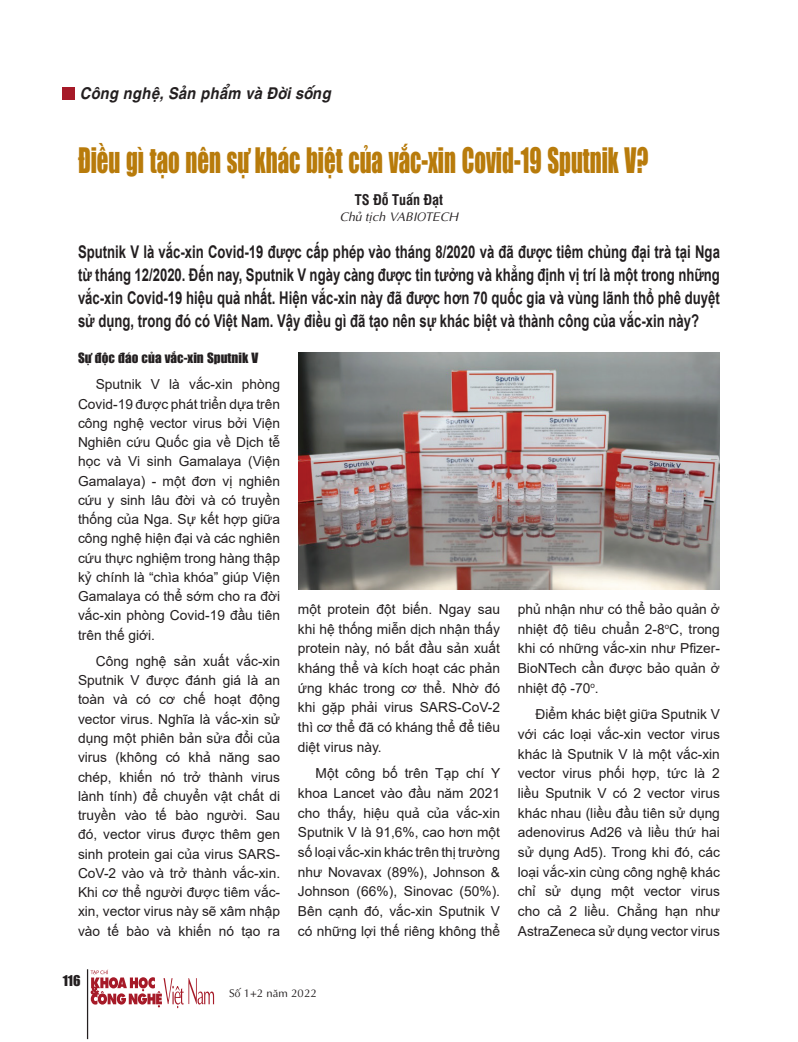
<style>
.page{position:relative;width:798px;height:1042px;background:#fff}
.page>*{position:absolute;margin:0;border:0;box-sizing:border-box;transform-origin:0 0}
.t1{font:32.5px "UTM Impact";color:#b87b0b;scale:.7 1}
.t2{font:700 17.5px/22.8px "Arial";color:#231f20;text-align:justify;scale:.75 1}
.t3{font:italic 700 16.25px "UTM Helve";color:#231f20;scale:.9 1}
.t4{font:700 14.38px "UTM Swiss Condensed";color:#231f20}
.t5{font:13.75px/19.6px "Arial";color:#231f20;text-align:justify}
.t6{font:13.75px "UTM Impact";color:#231f20}
.t7{font:13.12px "UTM Impact";color:#231f20}
.t8{font:italic 12.5px "UTM Aptima";color:#231f20}
.t9{font:11.25px "UTM Aptima";color:#231f20}
</style>
<div class="page">
<hr style="left:87px;top:969px;width:1px;height:70px;background:#231f20">
<svg style="left:91px;top:969px;width:123px;height:39px"></svg>
<div style="left:62px;top:88px;width:12px;height:12px;background:#a61a28"></div>
<img style="left:299px;top:353px;width:420px;height:237px">
<p class="t3" style="left:80px;top:80px;width:281px">Công nghệ, Sản phẩm và đời sống</p>
<h1 class="t1" style="left:78px;top:136px;width:816px">Điều gì tạo nên sự khác biệt của vắc-xin Covid-19 Sputnik V?</h1>
<p class="t4" style="left:355px;top:189px;width:90px">TS Đỗ Tuấn Đạt</p>
<p class="t8" style="left:339px;top:208px;width:120px">Chủ tịch VABIOTECH</p>
<p class="t2" style="left:78px;top:241px;width:857px">Sputnik V là vắc-xin Covid-19 được cấp phép vào tháng 8/2020 và đã được tiêm chủng đại trà tại Nga từ tháng 12/2020. Đến nay, Sputnik V ngày càng được tin tưởng và khẳng định vị trí là một trong những vắc-xin Covid-19 hiệu quả nhất. Hiện vắc-xin này đã được hơn 70 quốc gia và vùng lãnh thổ phê duyệt sử dụng, trong đó có Việt Nam. Vậy điều gì đã tạo nên sự khác biệt và thành công của vắc-xin này?</p>
<p class="t7" style="left:78px;top:348px;width:182px">Sự độc đáo của vắc-xin Sputnik V</p>
<p class="t5" style="left:78px;top:375px;width:203px;line-height:19.2px;text-indent:18px">Sputnik V là vắc-xin phòng Covid-19 được phát triển dựa trên công nghệ vector virus bởi Viện Nghiên cứu Quốc gia về Dịch tễ học và Vi sinh Gamalaya (Viện Gamalaya) - một đơn vị nghiên cứu y sinh lâu đời và có truyền thống của Nga. Sự kết hợp giữa công nghệ hiện đại và các nghiên cứu thực nghiệm trong hàng thập kỷ chính là “chìa khóa” giúp Viện Gamalaya có thể sớm cho ra đời vắc-xin phòng Covid-19 đầu tiên trên thế giới.</p>
<p class="t5" style="left:78px;top:651px;width:203px;line-height:19.2px;text-indent:18px">Công nghệ sản xuất vắc-xin Sputnik V được đánh giá là an toàn và có cơ chế hoạt động vector virus. Nghĩa là vắc-xin sử dụng một phiên bản sửa đổi của virus (không có khả năng sao chép, khiến nó trở thành virus lành tính) để chuyển vật chất di truyền vào tế bào người. Sau đó, vector virus được thêm gen sinh protein gai của virus SARS-CoV-2 vào và trở thành vắc-xin.<br>Khi cơ thể người được tiêm vắc&shy;xin, vector virus này sẽ xâm nhập vào tế bào và khiến nó tạo ra</p>
<p class="t5" style="left:298px;top:599px;width:203px">một protein đột biến. Ngay sau khi hệ thống miễn dịch nhận thấy protein này, nó bắt đầu sản xuất kháng thể và kích hoạt các phản ứng khác trong cơ thể. Nhờ đó khi gặp phải virus SARS-CoV-2 thì cơ thể đã có kháng thể để tiêu diệt virus này.</p>
<p class="t5" style="left:298px;top:764px;width:204px;text-indent:18px">Một công bố trên Tạp chí Y khoa Lancet vào đầu năm 2021 cho thấy, hiệu quả của vắc-xin Sputnik V là 91,6%, cao hơn một số loại vắc-xin khác trên thị trường như Novavax (89%), Johnson &amp; Johnson (66%), Sinovac (50%).<br>Bên cạnh đó, vắc-xin Sputnik V có những lợi thế riêng không thể</p>
<p class="t6" style="left:63px;top:970px;width:19px">116</p>
<p class="t9" style="left:229px;top:985px;width:89px">Số 1+2 năm 2022</p>
<p class="t5" style="left:517px;top:599px;width:203px">phủ nhận như có thể bảo quản ở nhiệt độ tiêu chuẩn 2-8<sup>o</sup>C, trong khi có những vắc-xin như Pfizer-BioNTech cần được bảo quản ở nhiệt độ -70<sup>o</sup>.</p>
<p class="t5" style="left:517px;top:705px;width:203px;text-indent:18px">Điểm khác biệt giữa Sputnik V với các loại vắc-xin vector virus khác là Sputnik V là một vắc-xin vector virus phối hợp, tức là 2 liều Sputnik V có 2 vector virus khác nhau (liều đầu tiên sử dụng adenovirus Ad26 và liều thứ hai sử dụng Ad5). Trong khi đó, các loại vắc-xin cùng công nghệ khác chỉ sử dụng một vector virus cho cả 2 liều. Chẳng hạn như AstraZeneca sử dụng vector virus</p>
</div>
